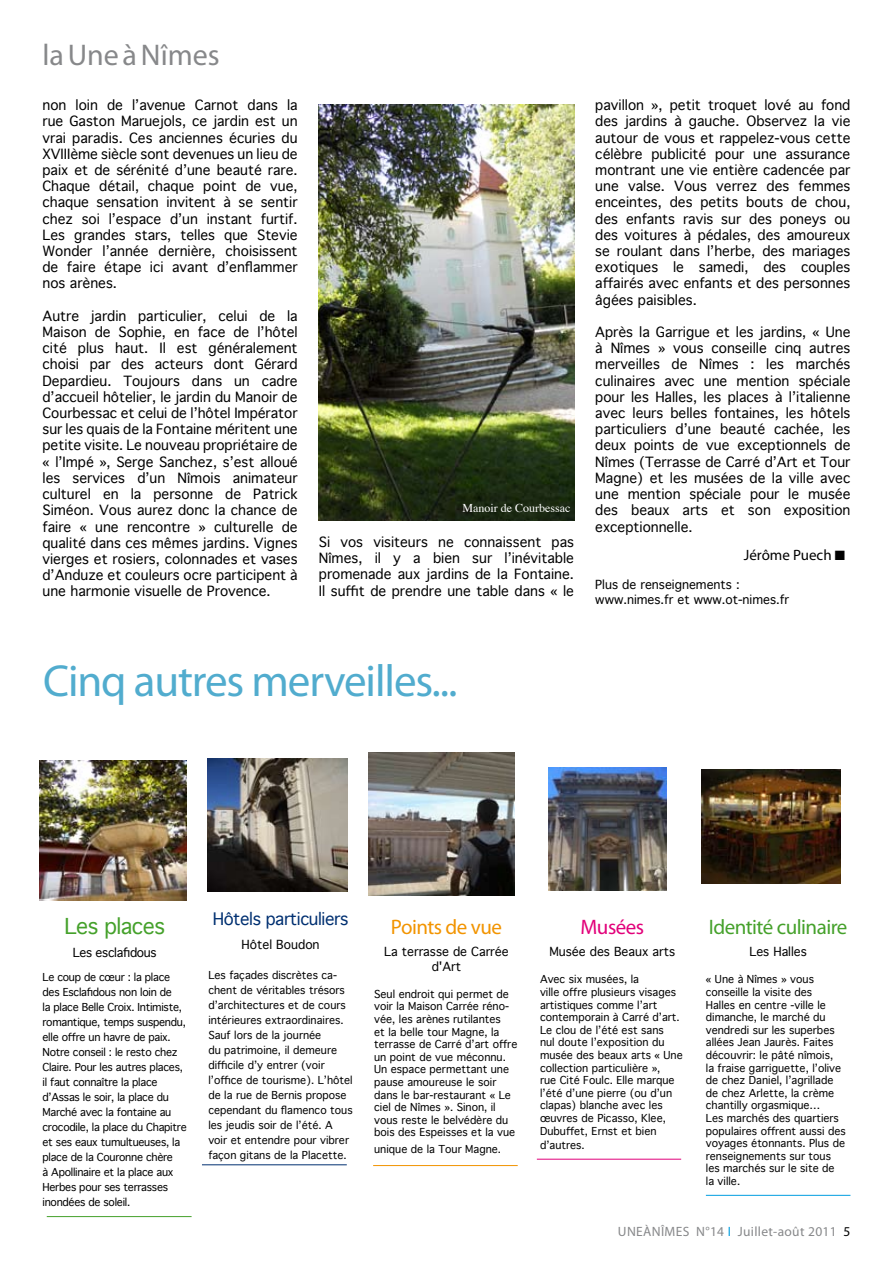
<style>
.page{position:relative;width:893px;height:1263px;background:#fff}
.page>*{position:absolute;margin:0;border:0;box-sizing:border-box;transform-origin:0 0}
.t1{font:45px "Myriad Pro";letter-spacing:-.025em;color:#51acce}
.t2{font:30px "Myriad Pro";color:#87888a}
.t3{font:21px "Myriad Pro";letter-spacing:-.025em;color:#45a12b}
.t4{font:21px "Myriad Pro";letter-spacing:-.025em;color:#f29400}
.t5{font:21px "Geneva";letter-spacing:-.025em;color:#45a12b}
.t6{font:21px "Myriad Pro";letter-spacing:-.025em;color:#e2007a}
.t7{font:16.5px "Geneva";letter-spacing:-.025em;color:#003071}
.t8{font:15px "Myriad Pro";color:#000}
.t9{font:13.5px/16.2px "Geneva";color:#000;text-align:justify}
.t10{font:13.5px "Myriad Pro";letter-spacing:.025em;color:#87888a}
.t11{font:12px/14.4px "Geneva";color:#000}
.t12{font:12px "Times";color:#fff}
.t13{font:12px "Geneva";letter-spacing:-.025em;color:#000}
.t14{font:10.5px/12.6px "Geneva";color:#000}
.t15{font:10.5px/15px "Geneva";letter-spacing:-.025em;color:#000}
.s1{color:#009ee0}
.s2{color:#000}
</style>
<div class="page">
<img style="left:319px;top:104px;width:255px;height:416px">
<hr style="left:537px;top:1159px;width:144px;height:1px;background:#e2007a">
<hr style="left:202px;top:1164px;width:145px;height:1px;background:#003071">
<hr style="left:373px;top:1165px;width:145px;height:1px;background:#f29400">
<hr style="left:706px;top:1195px;width:144px;height:1px;background:#009ee0">
<hr style="left:47px;top:1216px;width:145px;height:1px;background:#45a12b">
<img style="left:39px;top:760px;width:147px;height:140px">
<img style="left:368px;top:752px;width:147px;height:143px">
<img style="left:549px;top:767px;width:118px;height:123px">
<img style="left:702px;top:770px;width:139px;height:113px">
<img style="left:208px;top:758px;width:140px;height:134px">
<h2 class="t2" style="left:43px;top:36px;width:179px">la Une à Nîmes</h2>
<p class="t9" style="left:43px;top:97px;width:257px">non loin de l’avenue Carnot dans la rue Gaston Maruejols, ce jardin est un vrai paradis. Ces anciennes écuries du XVIIIème siècle sont devenues un lieu de paix et de sérénité d’une beauté rare.<br>Chaque détail, chaque point de vue, chaque sensation invitent à se sentir chez soi l’espace d’un instant furtif.<br>Les grandes stars, telles que Stevie Wonder l’année dernière, choisissent de faire étape ici avant d’enflammer nos arènes.</p>
<p class="t9" style="left:43px;top:308px;width:257px">Autre jardin particulier, celui de la Maison de Sophie, en face de l’hôtel cité plus haut. Il est généralement choisi par des acteurs dont Gérard Depardieu. Toujours dans un cadre d’accueil hôtelier, le jardin du Manoir de Courbessac et celui de l’hôtel Impérator sur les quais de la Fontaine méritent une petite visite. Le nouveau propriétaire de « l’Impé », Serge Sanchez, s’est alloué les services d’un Nîmois animateur culturel en la personne de Patrick Siméon. Vous aurez donc la chance de faire « une rencontre » culturelle de qualité dans ces mêmes jardins. Vignes vierges et rosiers, colonnades et vases d’Anduze et couleurs ocre participent à une harmonie visuelle de Provence.</p>
<p class="t12" style="left:463px;top:497px;width:109px">Manoir de Courbessac</p>
<p class="t9" style="left:319px;top:534px;width:257px">Si vos visiteurs ne connaissent pas Nîmes, il y a bien sur l’inévitable promenade aux jardins de la Fontaine.<br>Il suffit de prendre une table dans « le</p>
<p class="t9" style="left:595px;top:97px;width:257px">pavillon », petit troquet lové au fond des jardins à gauche. Observez la vie autour de vous et rappelez-vous cette célèbre publicité pour une assurance montrant une vie entière cadencée par une valse. Vous verrez des femmes enceintes, des petits bouts de chou, des enfants ravis sur des poneys ou des voitures à pédales, des amoureux se roulant dans l’herbe, des mariages exotiques le samedi, des couples affairés avec enfants et des personnes âgées paisibles.</p>
<p class="t9" style="left:595px;top:324px;width:257px">Après la Garrigue et les jardins, « Une à Nîmes » vous conseille cinq autres merveilles de Nîmes : les marchés culinaires avec une mention spéciale pour les Halles, les places à l’italienne avec leurs belles fontaines, les hôtels particuliers d’une beauté cachée, les deux points de vue exceptionnels de Nîmes (Terrasse de Carré d’Art et Tour Magne) et les musées de la ville avec une mention spéciale pour le musée des beaux arts et son exposition exceptionnelle.</p>
<p class="t8" style="left:744px;top:546px;width:103px">Jérôme Puech ■</p>
<p class="t11" style="left:595px;top:577px;width:195px">Plus de renseignements : www.nimes.fr et www.ot-nimes.fr</p>
<h1 class="t1" style="left:43px;top:653px;width:416px">Cinq autres merveilles...</h1>
<h3 class="t5" style="left:64px;top:908px;width:102px">Les places</h3>
<p class="t13" style="left:73px;top:942px;width:85px">Les esclafidous</p>
<p class="t15" style="left:43px;top:969px;width:146px">Le coup de cœur : la place des Esclafidous non loin de<br>la place Belle Croix. Intimiste, romantique, temps suspendu, elle offre un havre de paix.<br>Notre conseil : le resto chez<br>Claire. Pour les autres places, il faut connaître la place d’Assas le soir, la place du<br>Marché avec la fontaine au crocodile, la place du Chapitre et ses eaux tumultueuses, la place de la Couronne chère<br>à Apollinaire et la place aux<br>Herbes pour ses terrasses inondées de soleil.</p>
<p class="t7" style="left:213px;top:905px;width:137px">Hôtels particuliers</p>
<p class="t11" style="left:242px;top:937px;width:79px">Hôtel Boudon</p>
<p class="t14" style="left:208px;top:967px;width:146px;line-height:15px">Les façades discrètes ca&shy;chent de véritables trésors d’architectures et de cours intérieures extraordinaires.<br>Sauf lors de la journée<br>du patrimoine, il demeure difficile d’y entrer (voir l’office de tourisme). L’hôtel de la rue de Bernis propose cependant du flamenco tous les jeudis soir de l’été. A voir et entendre pour vibrer façon gitans de la Placette.</p>
<h3 class="t4" style="left:391px;top:913px;width:113px">Points de vue</h3>
<p class="t11" style="left:384px;top:944px;width:126px;text-align:center">La terrasse de Carrée d'Art</p>
<p class="t14" style="left:374px;top:987px;width:145px">Seul endroit qui permet de voir la Maison Carrée réno&shy;vée, les arènes rutilantes<br>et la belle tour Magne, la terrasse de Carré d’art offre un point de vue méconnu.<br>Un espace permettant une pause amoureuse le soir dans le bar-restaurant « Le ciel de Nîmes ». Sinon, il vous reste le belvédère du bois des Espeisses et la vue</p>
<p class="t14" style="left:374px;top:1142px;width:128px">unique de la Tour Magne.</p>
<h3 class="t6" style="left:581px;top:913px;width:65px">Musées</h3>
<p class="t11" style="left:549px;top:944px;width:127px">Musée des Beaux arts</p>
<p class="t14" style="left:540px;top:973px;width:144px">Avec six musées, la<br>ville offre plusieurs visages artistiques comme l’art contemporain à Carré d’art.<br>Le clou de l’été est sans<br>nul doute l’exposition du musée des beaux arts « Une collection particulière »,<br>rue Cité Foulc. Elle marque l’été d’une pierre (ou d’un clapas) blanche avec les œuvres de Picasso, Klee,<br>Dubuffet, Ernst et bien</p>
<p class="t14" style="left:540px;top:1139px;width:46px">d’autres.</p>
<h3 class="t3" style="left:709px;top:913px;width:140px">Identité culinaire</h3>
<p class="t11" style="left:749px;top:944px;width:59px">Les Halles</p>
<p class="t14" style="left:706px;top:973px;width:142px">« Une à Nîmes » vous conseille la visite des<br>Halles en centre -ville le dimanche, le marché du vendredi sur les superbes allées Jean Jaurès. Faites découvrir: le pâté nîmois,<br>la fraise garriguette, l’olive de chez Daniel, l’agrillade de chez Arlette, la crème chantilly orgasmique…<br>Les marchés des quartiers populaires offrent aussi des voyages étonnants. Plus de renseignements sur tous les marchés sur le site de<br>la ville.</p>
<p class="t10" style="left:618px;top:1223px;width:234px">UNEÀNÎMES N°14 <span class="s1">I</span> Juillet-août 2011 <span class="s2">5</span></p>
</div>
